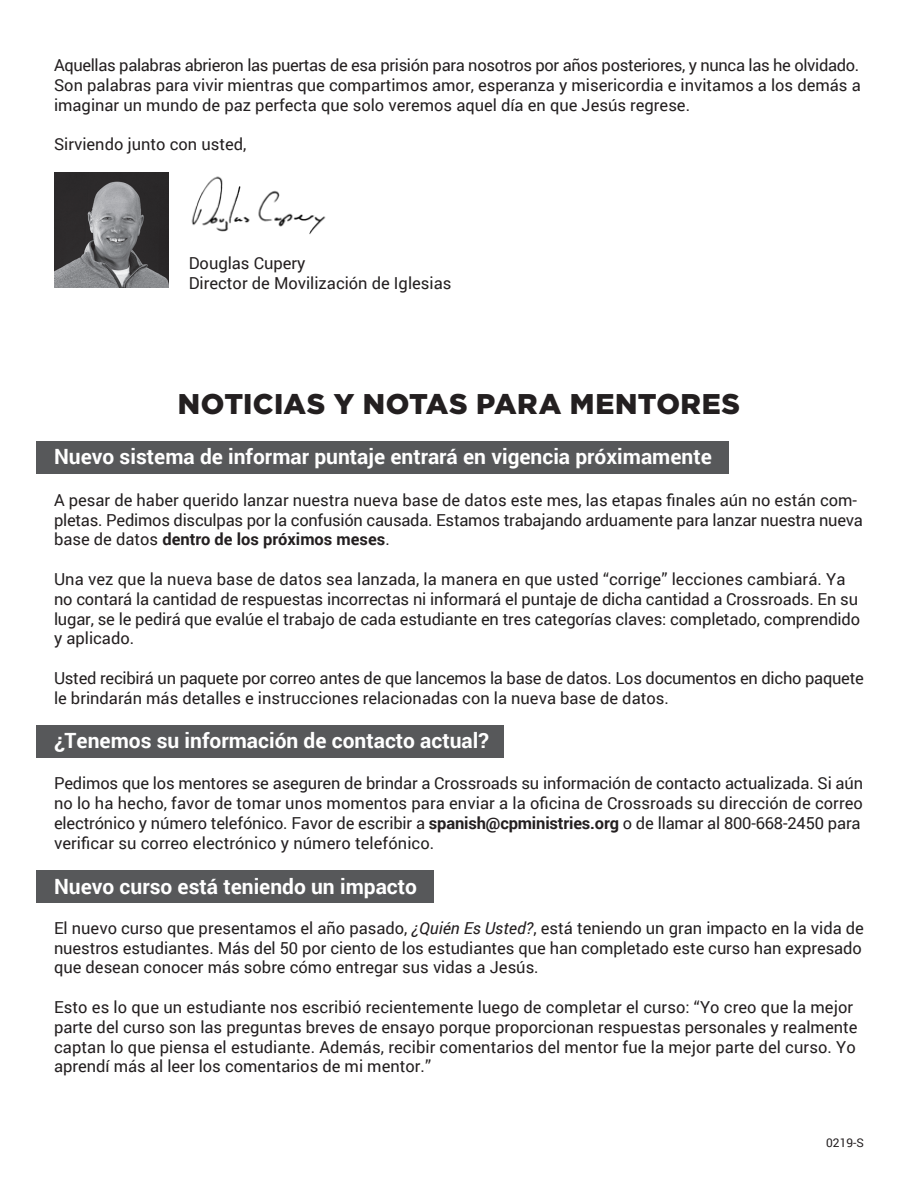
<style>
.page{position:relative;width:918px;height:1188px;background:#fff}
.page>*{position:absolute;margin:0;border:0;box-sizing:border-box;transform-origin:0 0}
.t1{font:900 28.5px "Gotham";letter-spacing:.015em;color:#231f20}
.t2{font:700 21px "Roboto";color:#fff}
.t3{font:16.5px/19.8px "Roboto";color:#231f20}
.t4{font:12px "Roboto";color:#231f20}
.s1{font-weight:700}
.s2{font-style:italic}
</style>
<div class="page">
<div style="left:36px;top:442px;width:693px;height:32px;background:#57585a"></div>
<div style="left:36px;top:870px;width:398px;height:33px;background:#57585a"></div>
<div style="left:36px;top:725px;width:467px;height:33px;background:#57585a"></div>
<img style="left:191px;top:176px;width:135px;height:59px">
<img style="left:54px;top:173px;width:115px;height:114px">
<p class="t3" style="left:54px;top:55px;width:808px;text-align:justify">Aquellas palabras abrieron las puertas de esa prisión para nosotros por años posteriores, y nunca las he olvidado.<br>Son palabras para vivir mientras que compartimos amor, esperanza y misericordia e invitamos a los demás a imaginar un mundo de paz perfecta que solo veremos aquel día en que Jesús regrese.</p>
<p class="t3" style="left:54px;top:134px;width:194px">Sirviendo junto con usted,</p>
<p class="t3" style="left:189px;top:253px;width:118px">Douglas Cupery</p>
<p class="t3" style="left:189px;top:273px;width:264px">Director de Movilización de Iglesias</p>
<p class="t1" style="left:178px;top:384px;width:564px">NOTICIAS Y NOTAS PARA MENTORES</p>
<p class="t2" style="left:54px;top:442px;width:659px">Nuevo sistema de informar puntaje entrará en vigencia próximamente</p>
<p class="t3" style="left:54px;top:489px;width:811px">A pesar de haber querido lanzar nuestra nueva base de datos este mes, las etapas finales aún no están com&shy;pletas. Pedimos disculpas por la confusión causada. Estamos trabajando arduamente para lanzar nuestra nueva base de datos <span class="s1">dentro de los próximos meses</span>.</p>
<p class="t3" style="left:54px;top:569px;width:808px">Una vez que la nueva base de datos sea lanzada, la manera en que usted “corrige” lecciones cambiará. Ya no contará la cantidad de respuestas incorrectas ni informará el puntaje de dicha cantidad a Crossroads. En su lugar, se le pedirá que evalúe el trabajo de cada estudiante en tres categorías claves: completado, comprendido y aplicado.</p>
<p class="t3" style="left:54px;top:668px;width:811px">Usted recibirá un paquete por correo antes de que lancemos la base de datos. Los documentos en dicho paquete le brindarán más detalles e instrucciones relacionadas con la nueva base de datos.</p>
<p class="t2" style="left:54px;top:726px;width:436px">¿Tenemos su información de contacto actual?</p>
<p class="t3" style="left:54px;top:773px;width:811px">Pedimos que los mentores se aseguren de brindar a Crossroads su información de contacto actualizada. Si aún no lo ha hecho, favor de tomar unos momentos para enviar a la oficina de Crossroads su dirección de correo electrónico y número telefónico. Favor de escribir a <span class="s1">spanish@cpministries.org</span> o de llamar al 800-668-2450 para verificar su correo electrónico y número telefónico.</p>
<p class="t2" style="left:54px;top:872px;width:365px">Nuevo curso está teniendo un impacto</p>
<p class="t3" style="left:54px;top:918px;width:812px">El nuevo curso que presentamos el año pasado, <span class="s2">¿Quién Es Usted?</span>, está teniendo un gran impacto en la vida de nuestros estudiantes. Más del 50 por ciento de los estudiantes que han completado este curso han expresado que desean conocer más sobre cómo entregar sus vidas a Jesús.</p>
<p class="t3" style="left:54px;top:997px;width:805px">Esto es lo que un estudiante nos escribió recientemente luego de completar el curso: “Yo creo que la mejor parte del curso son las preguntas breves de ensayo porque proporcionan respuestas personales y realmente captan lo que piensa el estudiante. Además, recibir comentarios del mentor fue la mejor parte del curso. Yo aprendí más al leer los comentarios de mi mentor.”</p>
<p class="t4" style="left:826px;top:1134px;width:39px">0219-S</p>
</div>
